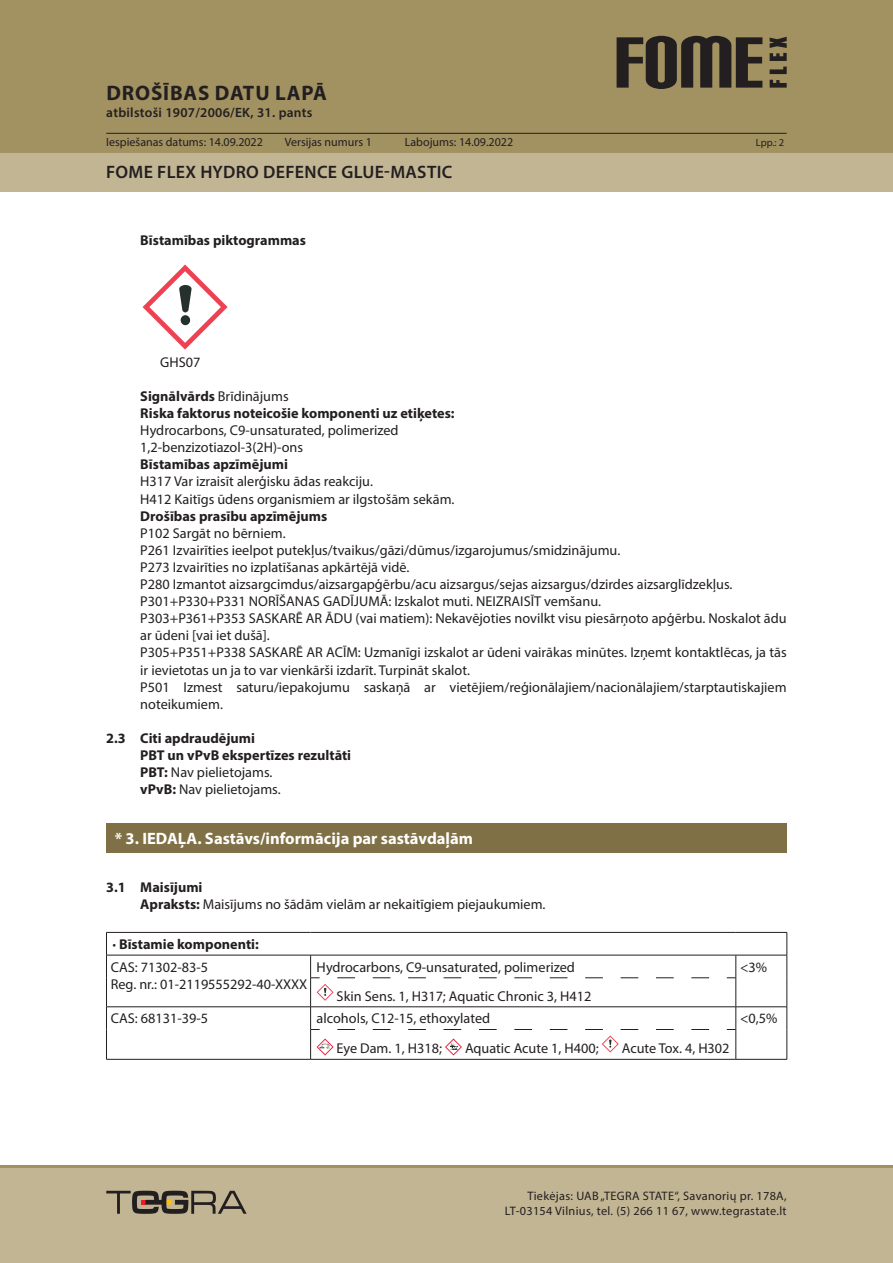
<style>
.page{position:relative;width:893px;height:1263px;background:#fff}
.page>*{position:absolute;margin:0;border:0;box-sizing:border-box;transform-origin:0 0}
.t1{font:700 21px "Myriad Pro";letter-spacing:.04em;color:#231f20}
.t2{font:600 18px "Myriad Pro";letter-spacing:.02em;color:#231f20}
.Skyrius_baltas{font:700 16.5px "Myriad Pro";color:#fff}
.Tekstas_paprastas{font:14.25px/17.1px "Myriad Pro";color:#231f20}
.Tekstas_paprastas_Bo{font:700 14.25px "Myriad Pro";color:#231f20}
._1_1_skyrius_Boldas{font:14.25px "Myriad Pro";color:#231f20}
._1_1_skyrius_Boldas-2{font:700 14.25px "Myriad Pro";color:#231f20}
.t3{font:600 13.5px "Myriad Pro";letter-spacing:.02em;color:#231f20}
.t4{font:12.3px/14.7px "Myriad Pro";letter-spacing:.025em;color:#231f20;text-align:right}
.t5{font:12px "Myriad Pro";color:#231f20}
.t6{font:10.5px "Myriad Pro";color:#231f20}
.s1{font-weight:400}
.s2{font-weight:700}
</style>
<div class="page">
<div style="left:0;top:0;width:893px;height:191px;background:#a29161"></div>
<div style="left:0;top:153px;width:893px;height:38px;background:#c2b594"></div>
<div style="left:0;top:1165px;width:893px;height:98px;background:#c2b594"></div>
<hr style="left:0;top:1165px;width:893px;height:2px;background:#a29161">
<svg style="left:770px;top:80px;width:17px;height:8px"></svg>
<svg style="left:770px;top:67px;width:17px;height:7px"></svg>
<svg style="left:770px;top:37px;width:17px;height:24px"></svg>
<svg style="left:617px;top:36px;width:145px;height:53px"></svg>
<svg style="left:106px;top:1191px;width:141px;height:23px"></svg>
<hr style="left:106px;top:133px;width:681px;height:1px;background:#231f20">
<svg style="left:143px;top:264px;width:85px;height:86px"></svg>
<div style="left:106px;top:823px;width:681px;height:30px;background:#7f7045"></div>
<hr style="left:106px;top:932px;width:205px;height:1px;background:#231f20">
<hr style="left:311px;top:932px;width:425px;height:1px;background:#231f20">
<hr style="left:736px;top:932px;width:51px;height:1px;background:#231f20">
<hr style="left:106px;top:955px;width:205px;height:1px;background:#231f20">
<hr style="left:311px;top:955px;width:425px;height:1px;background:#231f20">
<hr style="left:736px;top:955px;width:51px;height:1px;background:#231f20">
<hr style="left:106px;top:1006px;width:205px;height:1px;background:#231f20">
<svg style="left:106px;top:932px;width:1px;height:97px"></svg>
<hr style="left:311px;top:1006px;width:425px;height:1px;background:#231f20">
<hr style="left:736px;top:1006px;width:51px;height:1px;background:#231f20">
<svg style="left:787px;top:932px;width:1px;height:97px"></svg>
<hr style="left:106px;top:1029px;width:1px;height:30px;background:#231f20">
<hr style="left:310px;top:1029px;width:1px;height:30px;background:#231f20">
<hr style="left:736px;top:1029px;width:1px;height:30px;background:#231f20">
<hr style="left:787px;top:1029px;width:1px;height:30px;background:#231f20">
<hr style="left:106px;top:1059px;width:205px;height:1px;background:#231f20">
<hr style="left:311px;top:1059px;width:425px;height:1px;background:#231f20">
<hr style="left:736px;top:1059px;width:51px;height:1px;background:#231f20">
<svg style="left:727px;top:955px;width:10px;height:75px"></svg>
<svg style="left:310px;top:955px;width:408px;height:100px"></svg>
<h1 class="t1" style="left:107px;top:80px;width:222px">DROŠĪBAS DATU LAPĀ</h1>
<p class="t3" style="left:106px;top:104px;width:208px">atbilstoši 1907/2006/EK, 31. pants</p>
<p class="t5" style="left:106px;top:134px;width:158px">Iespiešanas datums: 14.09.2022</p>
<p class="t5" style="left:285px;top:134px;width:89px">Versijas numurs 1</p>
<p class="t5" style="left:405px;top:134px;width:110px">Labojums: 14.09.2022</p>
<p class="t6" style="left:756px;top:136px;width:30px">Lpp.: 2</p>
<p class="t2" style="left:106px;top:160px;width:348px">FOME FLEX HYDRO DEFENCE GLUE-MASTIC</p>
<p class="Tekstas_paprastas_Bo" style="left:140px;top:230px;width:167px">Bīstamības piktogrammas</p>
<p class="Tekstas_paprastas" style="left:160px;top:353px;width:42px">GHS07</p>
<p class="Tekstas_paprastas_Bo" style="left:140px;top:387px;width:150px">Signālvārds <span class="s1">Brīdinājums</span></p>
<p class="Tekstas_paprastas_Bo" style="left:140px;top:404px;width:316px">Riska faktorus noteicošie komponenti uz etiķetes:</p>
<p class="Tekstas_paprastas" style="left:140px;top:421px;width:260px">Hydrocarbons, C9-unsaturated, polimerized</p>
<p class="Tekstas_paprastas" style="left:140px;top:439px;width:164px">1,2-benzizotiazol-3(2H)-ons</p>
<p class="Tekstas_paprastas_Bo" style="left:140px;top:455px;width:149px">Bīstamības apzīmējumi</p>
<p class="Tekstas_paprastas" style="left:140px;top:473px;width:234px">H317 Var izraisīt alerģisku ādas reakciju.</p>
<p class="Tekstas_paprastas" style="left:140px;top:490px;width:316px">H412 Kaitīgs ūdens organismiem ar ilgstošām sekām.</p>
<p class="Tekstas_paprastas_Bo" style="left:140px;top:506px;width:188px">Drošības prasību apzīmējums</p>
<p class="Tekstas_paprastas" style="left:140px;top:524px;width:147px">P102 Sargāt no bērniem.</p>
<p class="Tekstas_paprastas" style="left:140px;top:541px;width:481px">P261 Izvairīties ieelpot putekļus/tvaikus/gāzi/dūmus/izgarojumus/smidzinājumu.</p>
<p class="Tekstas_paprastas" style="left:140px;top:558px;width:270px">P273 Izvairīties no izplatīšanas apkārtējā vidē.</p>
<p class="Tekstas_paprastas" style="left:140px;top:575px;width:594px">P280 Izmantot aizsargcimdus/aizsargapģērbu/acu aizsargus/sejas aizsargus/dzirdes aizsarglīdzekļus.</p>
<p class="Tekstas_paprastas" style="left:140px;top:592px;width:462px">P301+P330+P331 NORĪŠANAS GADĪJUMĀ: Izskalot muti. NEIZRAISĪT vemšanu.</p>
<p class="Tekstas_paprastas" style="left:140px;top:610px;width:648px">P303+P361+P353 SASKARĒ AR ĀDU (vai matiem): Nekavējoties novilkt visu piesārņoto apģērbu. Noskalot ādu ar ūdeni [vai iet dušā].</p>
<p class="Tekstas_paprastas" style="left:140px;top:644px;width:648px">P305+P351+P338 SASKARĒ AR ACĪM: Uzmanīgi izskalot ar ūdeni vairākas minūtes. Izņemt kontaktlēcas, ja tās ir ievietotas un ja to var vienkārši izdarīt. Turpināt skalot.</p>
<p class="Tekstas_paprastas" style="left:140px;top:678px;width:648px">P501 Izmest saturu/iepakojumu saskaņā ar vietējiem/reģionālajiem/nacionālajiem/starptautiskajiem noteikumiem.</p>
<p class="_1_1_skyrius_Boldas-2" style="left:106px;top:729px;width:150px">2.3 Citi apdraudējumi</p>
<p class="Tekstas_paprastas_Bo" style="left:140px;top:746px;width:212px">PBT un vPvB ekspertīzes rezultāti</p>
<p class="Tekstas_paprastas" style="left:140px;top:763px;width:134px"><span class="s2">PBT:</span> Nav pielietojams.</p>
<p class="Tekstas_paprastas" style="left:140px;top:781px;width:142px"><span class="s2">vPvB:</span> Nav pielietojams.</p>
<p class="Skyrius_baltas" style="left:115px;top:828px;width:360px">* 3. IEDAĻA. Sastāvs/informācija par sastāvdaļām</p>
<p class="_1_1_skyrius_Boldas-2" style="left:106px;top:878px;width:98px">3.1 Maisījumi</p>
<p class="_1_1_skyrius_Boldas" style="left:140px;top:895px;width:407px"><span class="s2">Apraksts:</span> Maisījums no šādām vielām ar nekaitīgiem piejaukumiem.</p>
<p class="Tekstas_paprastas_Bo" style="left:112px;top:935px;width:148px">· Bīstamie komponenti:</p>
<p class="Tekstas_paprastas" style="left:111px;top:958px;width:99px">CAS: 71302-83-5</p>
<p class="Tekstas_paprastas" style="left:111px;top:975px;width:198px">Reg. nr.: 01-2119555292-40-XXXX</p>
<p class="Tekstas_paprastas" style="left:317px;top:958px;width:260px">Hydrocarbons, C9-unsaturated, polimerized</p>
<p class="Tekstas_paprastas" style="left:740px;top:958px;width:29px">&lt;3%</p>
<p class="Tekstas_paprastas" style="left:337px;top:987px;width:256px">Skin Sens. 1, H317; Aquatic Chronic 3, H412</p>
<p class="Tekstas_paprastas" style="left:111px;top:1010px;width:99px">CAS: 68131-39-5</p>
<p class="Tekstas_paprastas" style="left:317px;top:1010px;width:175px">alcohols, C12-15, ethoxylated</p>
<p class="Tekstas_paprastas" style="left:740px;top:1010px;width:39px">&lt;0,5%</p>
<p class="Tekstas_paprastas" style="left:337px;top:1039px;width:107px">Eye Dam. 1, H318;</p>
<p class="Tekstas_paprastas" style="left:465px;top:1039px;width:135px">Aquatic Acute 1, H400;</p>
<p class="Tekstas_paprastas" style="left:622px;top:1039px;width:109px">Acute Tox. 4, H302</p>
<p class="t4" style="left:505px;top:1188px;width:283px">Tiekėjas: UAB „TEGRA STATE“, Savanorių pr. 178A,<br>LT-03154 Vilnius, tel. (5) 266 11 67, www.tegrastate.lt</p>
</div>
